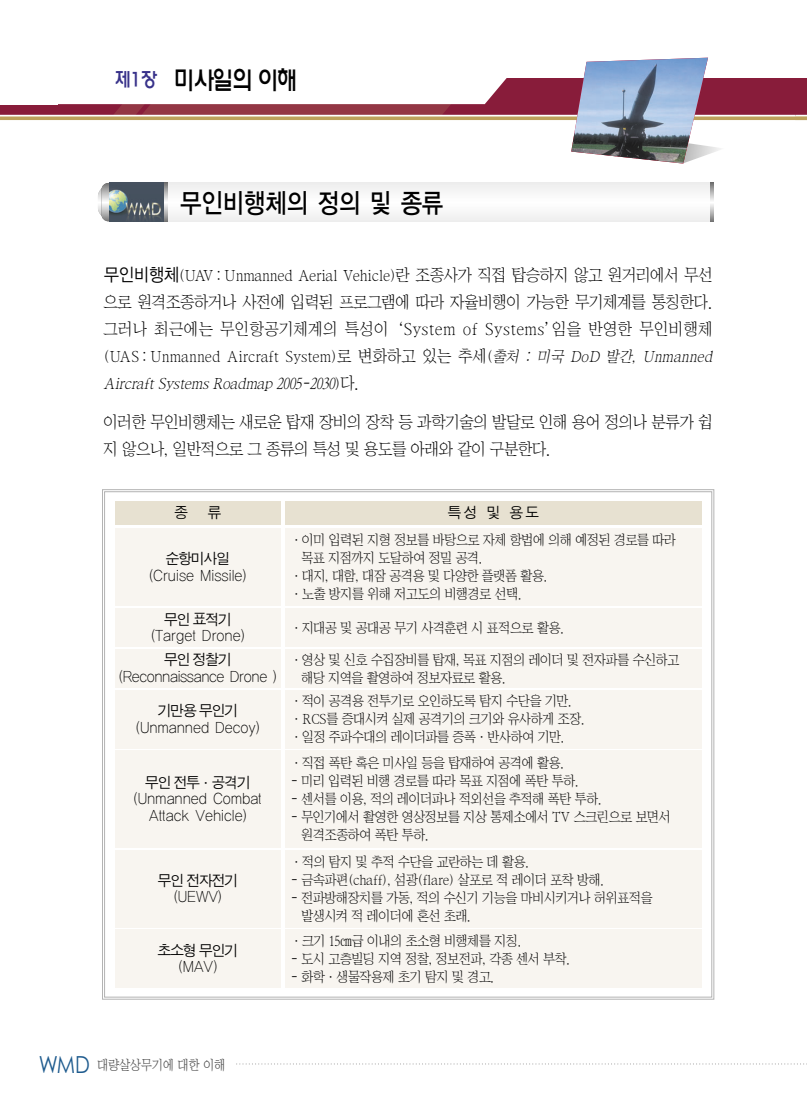
<style>
.page{position:relative;width:807px;height:1106px;background:#fff}
.page>*{position:absolute;margin:0;border:0;box-sizing:border-box;transform-origin:0 0}
.t1{font:27px "YGO13";letter-spacing:-.075em;color:#000;scale:.85 1}
.t2{font:500 26.1px "HY Wul Nun";letter-spacing:-.065em;color:#000;scale:.8 1}
.t3{font:17.25px/27px "San Ns L";letter-spacing:.02em;color:#000;scale:.9 1}
.t4{font:17.25px/27px "San Ns L";letter-spacing:-.025em;color:#000;scale:.9 1}
.t5{font:italic 15.75px/27px "San Ns L";color:#000;scale:.9 1}
.t6{font:15.75px "San Ns L";letter-spacing:-.025em;color:#000;scale:.9 1}
.t7{font:15px/16.5px "YGO11";letter-spacing:-.055em;color:#000;text-align:center;scale:.9 1}
.t8{font:15px "Sand Jg";letter-spacing:-.055em;color:#000}
.t9{font:15px "YGO11";letter-spacing:-.08em;color:#000;scale:.9 1}
.t10{font:14.25px/18px "San Ns L";letter-spacing:-.025em;color:#000;scale:.9 1}
.t11{font:13.95px "San Ns M";color:#4d4d4d;scale:.85 1}
.s1{font-size:19.95px;color:#38328a}
.s2{font-family:"YGO12";font-size:18px}
.s3{font-size:17.25px}
.s4{font-style:normal}
.s5{font-style:normal;font-size:17.25px}
.s6{font-family:"Century Gothic";font-size:23.55px;color:#1e5b8e}
</style>
<div class="page">
<div style="left:167px;top:183px;width:547px;height:38px;background:#f7f7f7"></div>
<img style="left:110px;top:183px;width:54px;height:38px">
<svg style="left:164px;top:183px;width:4px;height:38px"></svg>
<svg style="left:710px;top:183px;width:4px;height:38px"></svg>
<div style="left:0;top:78px;width:807px;height:37px;background:#881c3a"></div>
<svg style="left:6px;top:78px;width:510px;height:37px;background:#d8b7be"></svg>
<div style="left:0;top:67px;width:58px;height:37px;background:#fff"></div>
<svg style="left:0;top:116px;width:795px;height:4px;background:#c5ac70"></svg>
<svg style="left:708px;top:114px;width:17px;height:40px"></svg>
<img style="left:571px;top:58px;width:137px;height:106px">
<svg style="left:239px;top:1063px;width:568px;height:1px"></svg>
<svg style="left:795px;top:116px;width:12px;height:4px"></svg>
<svg style="left:102px;top:489px;width:613px;height:511px"></svg>
<div style="left:115px;top:501px;width:587px;height:487px;background:linear-gradient(to right,#fdfdfb,#fdfcfb)"></div>
<div style="left:115px;top:501px;width:166px;height:23px;background:#e7e1d1"></div>
<div style="left:285px;top:501px;width:417px;height:23px;background:#e7e1d1"></div>
<div style="left:115px;top:528px;width:166px;height:78px;background:#f8f5f0"></div>
<div style="left:285px;top:528px;width:417px;height:78px;background:#f8f5f0"></div>
<div style="left:115px;top:608px;width:166px;height:39px;background:#f8f5f0"></div>
<div style="left:285px;top:608px;width:417px;height:39px;background:#f8f5f0"></div>
<div style="left:115px;top:649px;width:166px;height:39px;background:#f8f5f0"></div>
<div style="left:285px;top:649px;width:417px;height:39px;background:#f8f5f0"></div>
<div style="left:115px;top:690px;width:166px;height:58px;background:#f8f5f0"></div>
<div style="left:285px;top:690px;width:417px;height:58px;background:#f8f5f0"></div>
<div style="left:115px;top:750px;width:166px;height:97px;background:#f8f5f0"></div>
<div style="left:285px;top:750px;width:417px;height:97px;background:#f8f5f0"></div>
<div style="left:115px;top:849px;width:166px;height:78px;background:#f8f5f0"></div>
<div style="left:285px;top:849px;width:417px;height:78px;background:#f8f5f0"></div>
<div style="left:115px;top:929px;width:166px;height:59px;background:#f8f5f0"></div>
<div style="left:285px;top:929px;width:417px;height:59px;background:#f8f5f0"></div>
<h2 class="t2" style="left:115px;top:69px;width:231px"><span class="s1">제1장</span> 미사일의 이해</h2>
<h1 class="t1" style="left:180px;top:190px;width:313px">무인비행체의 정의 및 종류</h1>
<p class="t6" style="left:104px;top:268px;width:678px"><span class="s2">무인비행체</span>(UAV : Unmanned Aerial Vehicle)<span class="s3">란 조종사가 직접 탑승하지 않고 원거리에서 무선</span></p>
<p class="t3" style="left:104px;top:289px;width:679px">으로 원격조종하거나 사전에 입력된 프로그램에 따라 자율비행이 가능한 무기체계를 통칭한다. 그러나 최근에는 무인항공기체계의 특성이‘System of Systems’임을 반영한 무인비행체</p>
<p class="t5" style="left:104px;top:343px;width:682px"><span class="s4">(UAS : Unmanned Aircraft System)</span><span class="s5">로 변화하고 있는 추세</span><span class="s4">(</span>출처 : 미국 DoD 발간, Unmanned<br>Aircraft Systems Roadmap 2005-2030<span class="s4">)</span> <span class="s5">다 .</span></p>
<p class="t4" style="left:104px;top:410px;width:678px">이러한 무인비행체는 새로운 탑재 장비의 장착 등 과학기술의 발달로 인해 용어 정의나 분류가 쉽 지 않으나, 일반적으로 그 종류의 특성 및 용도를 아래와 같이 구분한다.</p>
<p class="t8" style="left:175px;top:505px;width:15px">종</p>
<p class="t8" style="left:208px;top:505px;width:15px">류</p>
<p class="t8" style="left:448px;top:505px;width:93px">특성 및 용도</p>
<p class="t8" style="left:166px;top:552px;width:66px">순항미사일</p>
<p class="t7" style="left:149px;top:568px;width:110px">(Cruise Missile)</p>
<p class="t10" style="left:290px;top:532px;width:430px">·이미 입력된 지형 정보를 바탕으로 자체 항법에 의해 예정된 경로를 따라</p>
<p class="t10" style="left:301px;top:550px;width:203px">목표 지점까지 도달하여 정밀 공격.</p>
<p class="t10" style="left:290px;top:568px;width:287px">·대지, 대함, 대잠 공격용 및 다양한 플랫폼 활용.</p>
<p class="t10" style="left:290px;top:586px;width:259px">·노출 방지를 위해 저고도의 비행경로 선택.</p>
<p class="t8" style="left:164px;top:612px;width:69px">무인 표적기</p>
<p class="t7" style="left:151px;top:628px;width:106px">(Target Drone)</p>
<p class="t8" style="left:164px;top:653px;width:69px">무인 정찰기</p>
<p class="t9" style="left:119px;top:669px;width:177px">(Reconnaissance Drone )</p>
<p class="t8" style="left:158px;top:704px;width:82px">기만용 무인기</p>
<p class="t7" style="left:136px;top:719px;width:139px">(Unmanned Decoy)</p>
<p class="t8" style="left:145px;top:775px;width:107px">무인 전투·공격기</p>
<p class="t7" style="left:134px;top:791px;width:144px">(Unmanned Combat<br>Attack Vehicle)</p>
<p class="t8" style="left:158px;top:873px;width:82px">무인 전자전기</p>
<p class="t7" style="left:174px;top:889px;width:55px">(UEWV)</p>
<p class="t8" style="left:158px;top:943px;width:82px">초소형 무인기</p>
<p class="t7" style="left:178px;top:959px;width:45px">(MAV)</p>
<p class="t10" style="left:290px;top:619px;width:306px">·지대공 및 공대공 무기 사격훈련 시 표적으로 활용.</p>
<p class="t10" style="left:301px;top:651px;width:422px;text-indent:-11px">·영상 및 신호 수집장비를 탑재, 목표 지점의 레이더 및 전자파를 수신하고 해당 지역을 촬영하여 정보자료로 활용.</p>
<p class="t10" style="left:290px;top:692px;width:329px">·적이 공격용 전투기로 오인하도록 탐지 수단을 기만. ·RCS를 증대시켜 실제 공격기의 크기와 유사하게 조장. ·일정 주파수대의 레이더파를 증폭·반사하여 기만.</p>
<p class="t10" style="left:290px;top:754px;width:306px">·직접 폭탄 혹은 미사일 등을 탑재하여 공격에 활용.</p>
<p class="t10" style="left:290px;top:772px;width:322px">- 미리 입력된 비행 경로를 따라 목표 지점에 폭탄 투하.</p>
<p class="t10" style="left:290px;top:790px;width:348px">- 센서를 이용, 적의 레이더파나 적외선을 추적해 폭탄 투하.</p>
<p class="t10" style="left:301px;top:808px;width:412px;text-indent:-11px">- 무인기에서 촬영한 영상정보를 지상 통제소에서 TV 스크린으로 보면서 원격조종하여 폭탄 투하.</p>
<p class="t10" style="left:290px;top:853px;width:267px">·적의 탐지 및 추적 수단을 교란하는 데 활용.</p>
<p class="t10" style="left:290px;top:871px;width:350px">- 금속파편(chaff), 섬광(flare) 살포로 적 레이더 포착 방해.</p>
<p class="t10" style="left:301px;top:889px;width:392px;text-indent:-11px">- 전파방해장치를 가동, 적의 수신기 기능을 마비시키거나 허위표적을 발생시켜 적 레이더에 혼선 초래.</p>
<p class="t10" style="left:290px;top:932px;width:259px">·크기 15㎝급 이내의 초소형 비행체를 지칭.</p>
<p class="t10" style="left:290px;top:950px;width:313px">- 도시 고층빌딩 지역 정찰, 정보전파, 각종 센서 부착.</p>
<p class="t10" style="left:290px;top:968px;width:228px">- 화학·생물작용제 초기 탐지 및 경고.</p>
<p class="t11" style="left:39px;top:1058px;width:221px"><span class="s6">WMD</span> 대량살상무기에 대한 이해</p>
</div>
